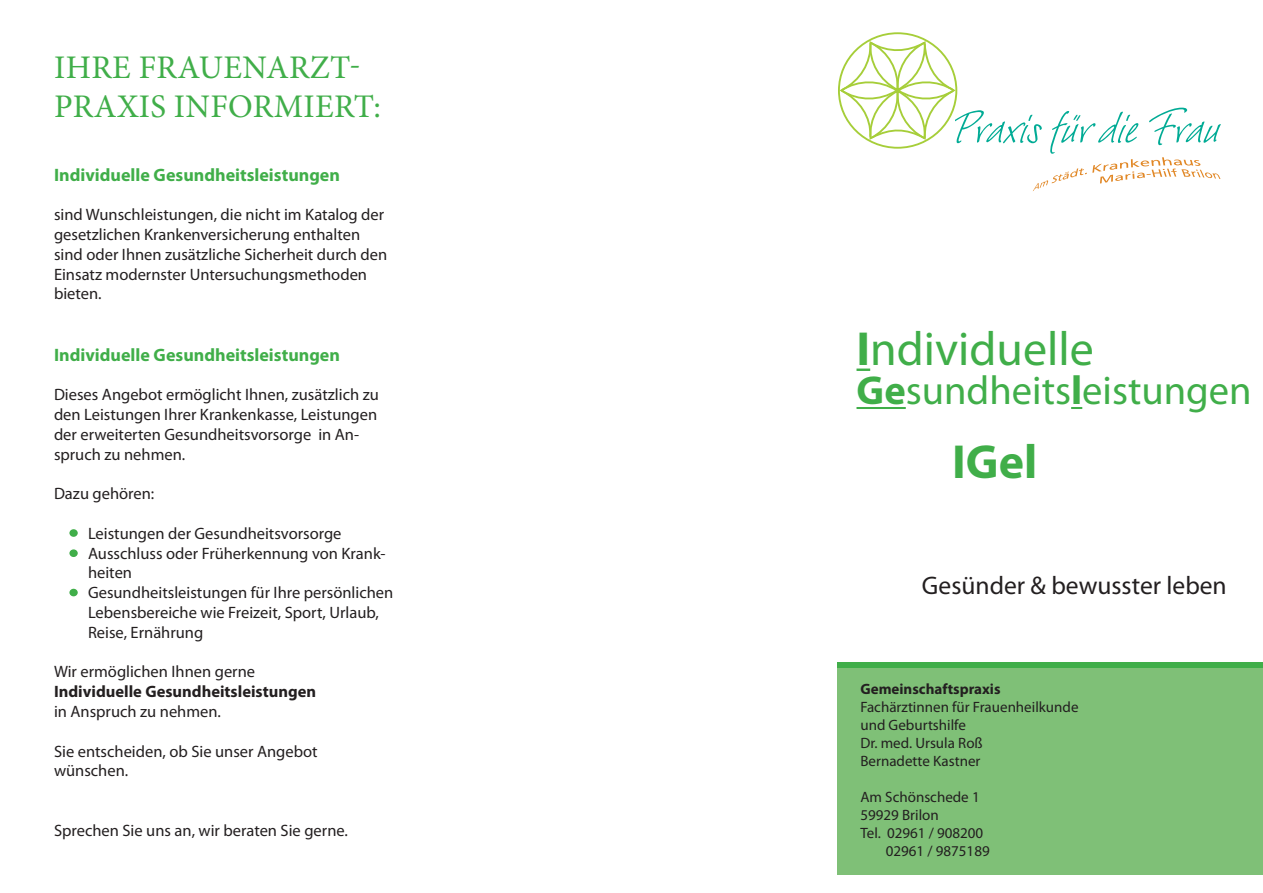
<style>
.page{position:relative;width:1263px;height:893px;background:#fff}
.page>*{position:absolute;margin:0;border:0;box-sizing:border-box;transform-origin:0 0}
.t1{font:48px "Myriad Pro";color:#40ae49}
.t2{font:700 48px "Myriad Pro";color:#40ae49}
.t3{font:40.5px "Myriad Pro";color:#40ae49}
.t4{font:33px/39px "Minion Pro";letter-spacing:.01em;color:#40ae49}
.t5{font:25.5px "Myriad Pro";color:#231f20}
.t6{font:700 18px "Myriad Pro";color:#40ae49}
.t7{font:16.5px/19.8px "Myriad Pro";color:#231f20}
.t8{font:700 16.5px "Myriad Pro";color:#231f20}
.t9{font:15px "Myriad Pro";color:#231f20}
.t10{font:700 15px "Myriad Pro";color:#231f20}
.s1{font-weight:700}
</style>
<div class="page">
<svg style="left:856px;top:369px;width:14px;height:2px"></svg>
<hr style="left:856px;top:407px;width:50px;height:2px;background:#40ae49">
<svg style="left:1071px;top:407px;width:11px;height:2px"></svg>
<svg style="left:839px;top:40px;width:382px;height:151px"></svg>
<div style="left:69px;top:528px;width:10px;height:10px;background:#40ae49;border-radius:50%"></div>
<div style="left:68px;top:528px;width:11px;height:10px;border:2px solid #fff;border-radius:50%"></div>
<div style="left:69px;top:549px;width:10px;height:9px;background:#40ae49;border-radius:50%"></div>
<div style="left:68px;top:548px;width:11px;height:10px;border:2px solid #fff;border-radius:50%"></div>
<div style="left:69px;top:588px;width:10px;height:9px;background:#40ae49;border-radius:50%"></div>
<div style="left:68px;top:587px;width:11px;height:11px;border:2px solid #fff;border-radius:50%"></div>
<div style="left:838px;top:662px;width:425px;height:93px;background:#40ae49"></div>
<div style="left:838px;top:668px;width:425px;height:206px;background:#7fc077"></div>
<p class="t4" style="left:54px;top:48px;width:328px">IHRE FRAUENARZT-<br>PRAXIS INFORMIERT:</p>
<p class="t6" style="left:54px;top:163px;width:287px">Individuelle Gesundheitsleistungen</p>
<p class="t7" style="left:54px;top:204px;width:335px">sind Wunschleistungen, die nicht im Katalog der gesetzlichen Krankenversicherung enthalten sind oder Ihnen zusätzliche Sicherheit durch den Einsatz modernster Untersuchungsmethoden bieten.</p>
<p class="t6" style="left:54px;top:343px;width:287px">Individuelle Gesundheitsleistungen</p>
<p class="t7" style="left:54px;top:384px;width:326px">Dieses Angebot ermöglicht Ihnen, zusätzlich zu den Leistungen Ihrer Krankenkasse, Leistungen der erweiterten Gesundheitsvorsorge in An&shy;spruch zu nehmen.</p>
<p class="t7" style="left:54px;top:483px;width:102px">Dazu gehören:</p>
<p class="t7" style="left:88px;top:523px;width:255px">Leistungen der Gesundheitsvorsorge</p>
<p class="t7" style="left:88px;top:543px;width:299px">Ausschluss oder Früherkennung von Krank&shy;heiten</p>
<p class="t7" style="left:88px;top:582px;width:307px">Gesundheitsleistungen für Ihre persönlichen<br>Lebensbereiche wie Freizeit, Sport, Urlaub,<br>Reise, Ernährung</p>
<p class="t7" style="left:54px;top:662px;width:203px">Wir ermöglichen Ihnen gerne</p>
<p class="t8" style="left:54px;top:681px;width:264px">Individuelle Gesundheitsleistungen</p>
<p class="t7" style="left:54px;top:701px;width:169px">in Anspruch zu nehmen.</p>
<p class="t7" style="left:54px;top:741px;width:265px">Sie entscheiden, ob Sie unser Angebot</p>
<p class="t7" style="left:54px;top:761px;width:76px">wünschen.</p>
<p class="t7" style="left:54px;top:820px;width:295px">Sprechen Sie uns an, wir beraten Sie gerne.</p>
<p class="t1" style="left:856px;top:319px;width:239px"><span class="s1">I</span>ndividuelle</p>
<p class="t3" style="left:856px;top:365px;width:397px"><span class="s1">Ge</span>sundheits<span class="s1">l</span>eistungen</p>
<p class="t2" style="left:952px;top:431px;width:87px">IGel</p>
<p class="t5" style="left:922px;top:570px;width:306px">Gesünder &amp; bewusster leben</p>
<p class="t10" style="left:860px;top:679px;width:142px">Gemeinschaftspraxis</p>
<p class="t9" style="left:860px;top:697px;width:220px">Fachärztinnen für Frauenheilkunde</p>
<p class="t9" style="left:860px;top:715px;width:107px">und Geburtshilfe</p>
<p class="t9" style="left:860px;top:733px;width:124px">Dr. med. Ursula Roß</p>
<p class="t9" style="left:860px;top:751px;width:121px">Bernadette Kastner</p>
<p class="t9" style="left:860px;top:787px;width:121px">Am Schönschede 1</p>
<p class="t9" style="left:860px;top:805px;width:80px">59929 Brilon</p>
<p class="t9" style="left:860px;top:823px;width:124px">Tel. 02961 / 908200</p>
<p class="t9" style="left:886px;top:841px;width:105px">02961 / 9875189</p>
</div>
